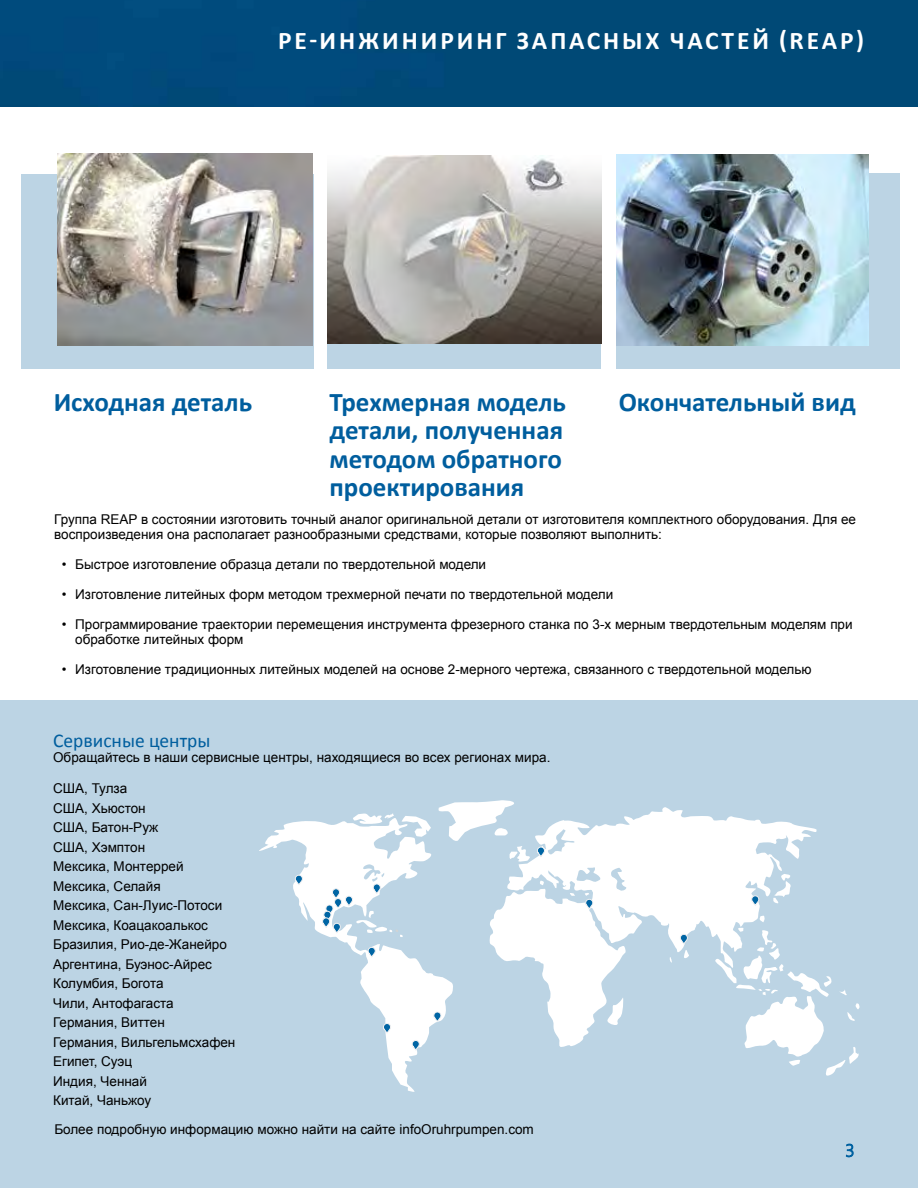
<style>
.page{position:relative;width:918px;height:1188px;background:#fff}
.page>*{position:absolute;margin:0;border:0;box-sizing:border-box;transform-origin:0 0}
.t1{font:700 27px/28.5px "Calibri";color:#005e9e}
.t2{font:700 25.5px "Calibri";letter-spacing:.115em;color:#fff}
.t3{font:19.5px "Calibri";color:#005e9e}
.t4{font:300 18px "Segan";color:#0065a4}
.t5{font:13.5px/19.5px "Arial";color:#000}
</style>
<div class="page">
<div style="left:21px;top:174px;width:293px;height:195px;background:#bcd4e4"></div>
<div style="left:617px;top:173px;width:283px;height:196px;background:#bcd4e4"></div>
<div style="left:327px;top:174px;width:274px;height:195px;background:#bcd4e4"></div>
<div style="left:0;top:701px;width:918px;height:487px;background:#bcd4e4"></div>
<img style="left:617px;top:154px;width:252px;height:191px">
<svg style="left:259px;top:818px;width:194px;height:274px"></svg>
<svg style="left:353px;top:813px;width:41px;height:12px"></svg>
<svg style="left:402px;top:816px;width:29px;height:21px"></svg>
<svg style="left:489px;top:807px;width:328px;height:240px;fill:#fff"></svg>
<svg style="left:669px;top:955px;width:3px;height:8px"></svg>
<svg style="left:607px;top:995px;width:16px;height:30px"></svg>
<svg style="left:773px;top:874px;width:18px;height:30px"></svg>
<svg style="left:539px;top:880px;width:5px;height:5px"></svg>
<svg style="left:569px;top:892px;width:6px;height:4px"></svg>
<svg style="left:714px;top:916px;width:146px;height:160px"></svg>
<svg style="left:433px;top:1012px;width:8px;height:10px"></svg>
<svg style="left:412px;top:1040px;width:8px;height:11px"></svg>
<svg style="left:680px;top:934px;width:9px;height:24px"></svg>
<svg style="left:585px;top:893px;width:8px;height:16px"></svg>
<svg style="left:438px;top:800px;width:107px;height:63px"></svg>
<svg style="left:368px;top:947px;width:8px;height:11px"></svg>
<svg style="left:322px;top:884px;width:81px;height:54px"></svg>
<svg style="left:383px;top:1023px;width:8px;height:11px"></svg>
<svg style="left:295px;top:875px;width:8px;height:10px"></svg>
<svg style="left:751px;top:895px;width:8px;height:11px"></svg>
<img style="left:57px;top:154px;width:255px;height:191px">
<img style="left:328px;top:156px;width:273px;height:188px">
<div style="left:0;top:0;width:918px;height:106px;background:#004976"></div>
<svg style="left:846px;top:1143px;width:8px;height:15px"></svg>
<h2 class="t2" style="left:278px;top:24px;width:161px">Ре-Инжинири</h2>
<h2 class="t2" style="left:476px;top:24px;width:389px">нг Запасных частей (REAP)</h2>
<h1 class="t1" style="left:54px;top:387px;width:200px">Исходная деталь</h1>
<h1 class="t1" style="left:619px;top:386px;width:239px">Окончательный вид</h1>
<h1 class="t1" style="left:330px;top:386px;width:238px">Трехмерная модель детали, полученная методом обратного проектирования</h1>
<p class="t5" style="left:54px;top:512px;width:803px;line-height:15px">Группа REAP в состоянии изготовить точный аналог оригинальной детали от изготовителя комплектного оборудования. Для ее воспроизведения она располагает разнообразными средствами, которые позволяют выполнить:</p>
<p class="t5" style="left:62px;top:555px;width:426px">• Быстрое изготовление образца детали по твердотельной модели</p>
<p class="t5" style="left:62px;top:585px;width:553px">• Изготовление литейных форм методом трехмерной печати по твердотельной модели</p>
<p class="t5" style="left:75px;top:617px;width:779px;line-height:15px;text-indent:-14px">• Программирование траектории перемещения инструмента фрезерного станка по 3-х мерным твердотельным моделям при обработке литейных форм</p>
<p class="t5" style="left:62px;top:660px;width:751px">• Изготовление традиционных литейных моделей на основе 2-мерного чертежа, связанного с твердотельной моделью</p>
<h3 class="t3" style="left:53px;top:729px;width:159px">Сервисные центры</h3>
<p class="t5" style="left:53px;top:748px;width:499px">Обращайтесь в наши сервисные центры, находящиеся во всех регионах мира.</p>
<p class="t5" style="left:53px;top:779px;width:184px">США, Тулза<br>США, Хьюстон<br>США, Батон-Руж<br>США, Хэмптон<br>Мексика, Монтеррей<br>Мексика, Селайя<br>Мексика, Сан-Луис-Потоси<br>Мексика, Коацакоалькос<br>Бразилия, Рио-де-Жанейро<br>Аргентина, Буэнос-Айрес<br>Колумбия, Богота<br>Чили, Антофагаста<br>Германия, Виттен<br>Германия, Вильгельмсхафен<br>Египет, Суэц<br>Индия, Ченнай<br>Китай, Чаньжоу</p>
<p class="t5" style="left:54px;top:1119px;width:481px">Более подробную информацию можно найти на сайте infoOruhrpumpen.com</p>
<h3 class="t4" style="left:845px;top:1142px;width:11px">3</h3>
</div>
